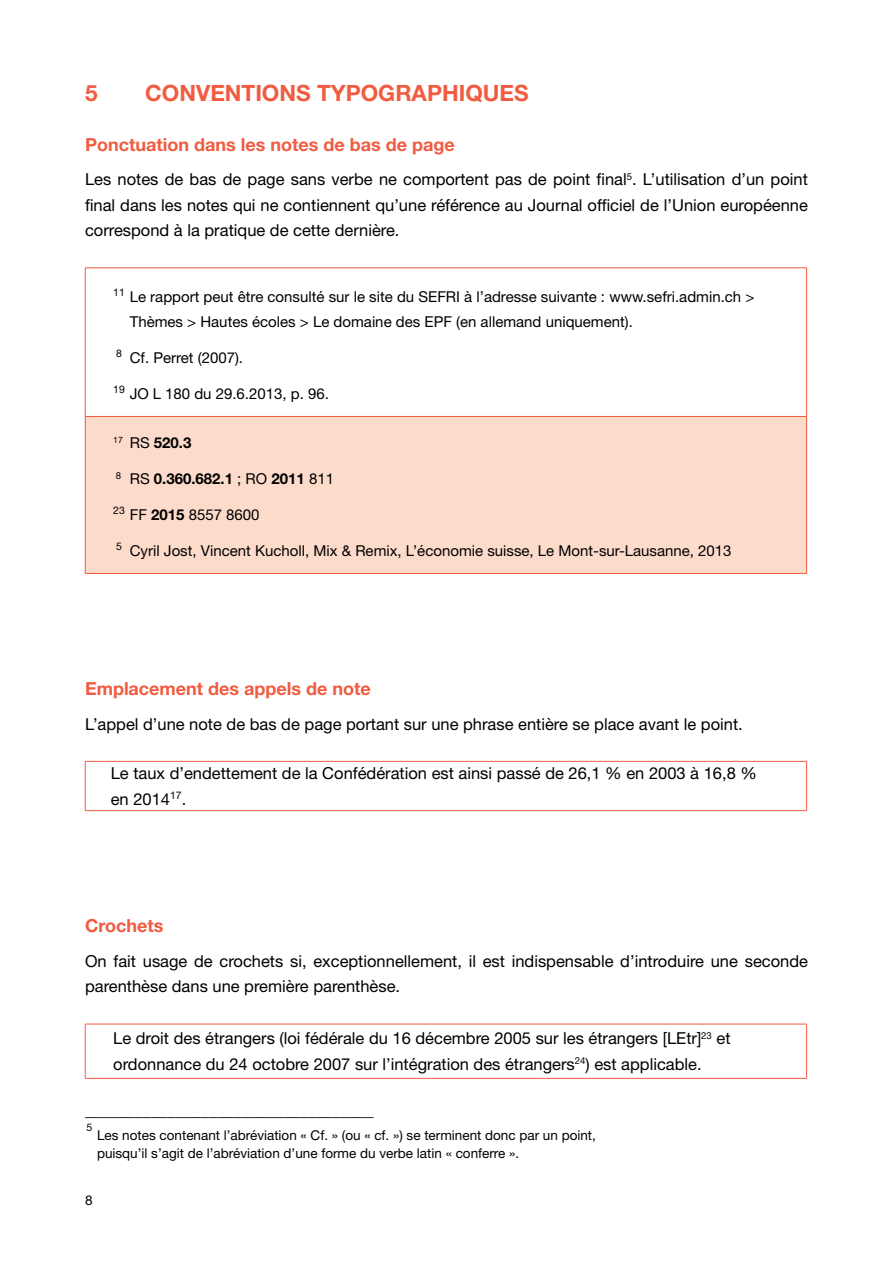
<style>
.page{position:relative;width:893px;height:1263px;background:#fff}
.page>*{position:absolute;margin:0;border:0;box-sizing:border-box;transform-origin:0 0}
.t1{font:700 22.5px "Helvetica Neue LT Std";color:#f15b40}
.t2{font:700 18px "Helvetica Neue LT Std";color:#f15b40}
.t3{font:16.5px/25.5px "Helvetica Neue LT Std";color:#000}
.t4{font:15px/25.5px "Helvetica Neue LT Std";color:#000}
.t5{font:700 15px "Helvetica Neue LT Std";color:#000}
.t6{font:13.5px/18px "Helvetica Neue LT Std";color:#000}
.t7{font:10.5px "Helvetica Neue LT Std";color:#000}
.s1{font-weight:400}
.s2{font-weight:700}
</style>
<div class="page">
<div style="left:85px;top:416px;width:722px;height:157px;background:#fddbcb"></div>
<hr style="left:85px;top:268px;width:722px;height:1px;background:#f15b40">
<hr style="left:85px;top:268px;width:1px;height:148px;background:#f15b40">
<hr style="left:806px;top:268px;width:1px;height:148px;background:#f15b40">
<hr style="left:85px;top:416px;width:722px;height:1px;background:#f15b40">
<hr style="left:85px;top:417px;width:1px;height:156px;background:#f15b40">
<hr style="left:806px;top:417px;width:1px;height:156px;background:#f15b40">
<hr style="left:85px;top:573px;width:722px;height:1px;background:#f15b40">
<hr style="left:85px;top:761px;width:722px;height:1px;background:#f15b40">
<hr style="left:85px;top:761px;width:1px;height:49px;background:#f15b40">
<hr style="left:806px;top:761px;width:1px;height:49px;background:#f15b40">
<hr style="left:85px;top:810px;width:722px;height:1px;background:#f15b40">
<hr style="left:85px;top:1024px;width:722px;height:1px;background:#f15b40">
<hr style="left:85px;top:1024px;width:1px;height:54px;background:#f15b40">
<hr style="left:806px;top:1024px;width:1px;height:54px;background:#f15b40">
<hr style="left:85px;top:1078px;width:722px;height:1px;background:#f15b40">
<h1 class="t1" style="left:85px;top:79px;width:14px">5</h1>
<h1 class="t1" style="left:145px;top:79px;width:385px">CONVENTIONS TYPOGRAPHIQUES</h1>
<p class="t2" style="left:85px;top:133px;width:371px">Ponctuation dans les notes de bas de page</p>
<p class="t3" style="left:85px;top:166px;width:724px;text-align:justify">Les notes de bas de page sans verbe ne comportent pas de point final<sup>5</sup>. L’utilisation d’un point final dans les notes qui ne contiennent qu’une référence au Journal officiel de l’Union européenne correspond à la pratique de cette dernière.</p>
<p class="t4" style="left:130px;top:284px;width:626px;text-indent:-16px"><sup>11</sup> Le rapport peut être consulté sur le site du SEFRI à l’adresse suivante : www.sefri.admin.ch &gt;<br>Thèmes &gt; Hautes écoles &gt; Le domaine des EPF (en allemand uniquement).</p>
<p class="t4" style="left:116px;top:345px;width:128px"><sup>8</sup> Cf. Perret (2007).</p>
<p class="t4" style="left:113px;top:381px;width:217px"><sup>19</sup> JO L 180 du 29.6.2013, p. 96.</p>
<p class="t5" style="left:113px;top:434px;width:80px"><sup>17</sup> <span class="s1">RS</span> 520.3</p>
<p class="t5" style="left:116px;top:470px;width:220px"><sup>8</sup> <span class="s1">RS</span> 0.360.682.1 <span class="s1">; RO</span> 2011 <span class="s1">811</span></p>
<p class="t4" style="left:113px;top:502px;width:148px"><sup>23</sup> FF <span class="s2">2015</span> 8557 8600</p>
<p class="t4" style="left:116px;top:538px;width:617px"><sup>5</sup> Cyril Jost, Vincent Kucholl, Mix &amp; Remix, L’économie suisse, Le Mont-sur-Lausanne, 2013</p>
<p class="t2" style="left:85px;top:678px;width:287px">Emplacement des appels de note</p>
<p class="t3" style="left:85px;top:711px;width:659px">L’appel d’une note de bas de page portant sur une phrase entière se place avant le point.</p>
<p class="t3" style="left:111px;top:760px;width:648px">Le taux d’endettement de la Confédération est ainsi passé de 26,1 % en 2003 à 16,8 % en 2014<sup>17</sup>.</p>
<p class="t2" style="left:85px;top:915px;width:80px">Crochets</p>
<p class="t3" style="left:85px;top:948px;width:724px">On fait usage de crochets si, exceptionnellement, il est indispensable d’introduire une seconde parenthèse dans une première parenthèse.</p>
<p class="t3" style="left:113px;top:1025px;width:619px">Le droit des étrangers (loi fédérale du 16 décembre 2005 sur les étrangers [LEtr]<sup>23</sup> et ordonnance du 24 octobre 2007 sur l’intégration des étrangers<sup>24</sup>) est applicable.</p>
<p class="t3" style="left:85px;top:1097px;width:290px">___________________________________</p>
<p class="t7" style="left:87px;top:1121px;width:7px">5</p>
<p class="t6" style="left:97px;top:1126px;width:500px">Les notes contenant l’abréviation « Cf. » (ou « cf. ») se terminent donc par un point, puisqu’il s’agit de l’abréviation d’une forme du verbe latin « conferre ».</p>
<p class="t6" style="left:85px;top:1190px;width:9px">8</p>
</div>
